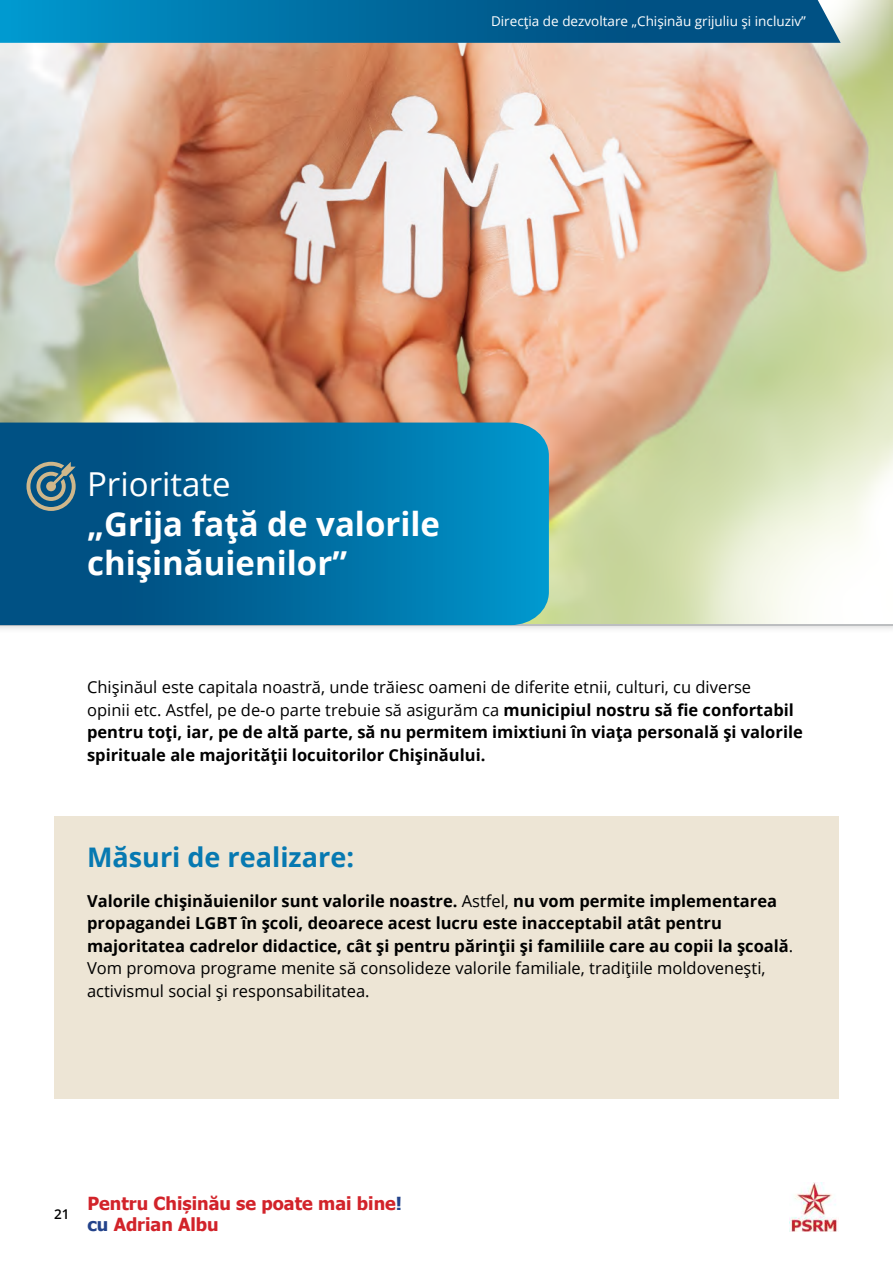
<style>
.page{position:relative;width:893px;height:1263px;background:#fff}
.page>*{position:absolute;margin:0;border:0;box-sizing:border-box;transform-origin:0 0}
.t1{font:700 33px/39.6px "Open Sans";color:#fff}
.t2{font:33px "Open Sans";color:#fff}
.t3{font:700 27px "Open Sans";color:#0779b1}
.t4{font:700 18px/21px "Tahoma";color:#d2232a}
.t5{font:700 16.5px/22.5px "Open Sans";color:#000}
.t6{font:13.5px "Open Sans";color:#fff}
.t7{font:600 13.5px "Open Sans";color:#000}
.s1{font-weight:400}
.s2{color:#23438b}
</style>
<div class="page">
<img style="left:790px;top:1183px;width:48px;height:49px">
<img style="left:0;top:0;width:893px;height:624px">
<div style="left:54px;top:816px;width:785px;height:283px;background:#ede5d5"></div>
<svg style="left:0;top:423px;width:549px;height:202px;background:#006b9e"></svg>
<svg style="left:26px;top:462px;width:50px;height:49px;background:#547a86"></svg>
<svg style="left:0;top:0;width:841px;height:43px;background:#046c9f"></svg>
<p class="t6" style="left:491px;top:12px;width:316px">Direcția de dezvoltare „Chișinău grijuliu și incluziv”</p>
<h1 class="t2" style="left:87px;top:461px;width:145px">Prioritate</h1>
<h1 class="t1" style="left:87px;top:503px;width:354px">„Grija față de valorile chișinăuienilor”</h1>
<p class="t5" style="left:87px;top:676px;width:717px"><span class="s1">Chișinăul este capitala noastră, unde trăiesc oameni de diferite etnii, culturi, cu diverse<br>opinii etc. Astfel, pe de-o parte trebuie să asigurăm ca</span> municipiul nostru să fie confortabil pentru toți, iar, pe de altă parte, să nu permitem imixtiuni în viața personală și valorile spirituale ale majorității locuitorilor Chișinăului.</p>
<h2 class="t3" style="left:87px;top:838px;width:268px">Măsuri de realizare:</h2>
<p class="t5" style="left:87px;top:889px;width:708px">Valorile chișinăuienilor sunt valorile noastre. <span class="s1">Astfel,</span> nu vom permite implementarea propagandei LGBT în școli, deoarece acest lucru este inacceptabil atât pentru majoritatea cadrelor didactice, cât și pentru părinții și familiile care au copii la școală<span class="s1">.<br>Vom promova programe menite să consolideze valorile familiale, tradițiile moldovenești, activismul social și responsabilitatea.</span></p>
<p class="t7" style="left:54px;top:1204px;width:17px">21</p>
<p class="t4" style="left:87px;top:1192px;width:316px">Pentru Chișinău se poate mai bine<span class="s2">! cu</span> Adrian Albu</p>
</div>
